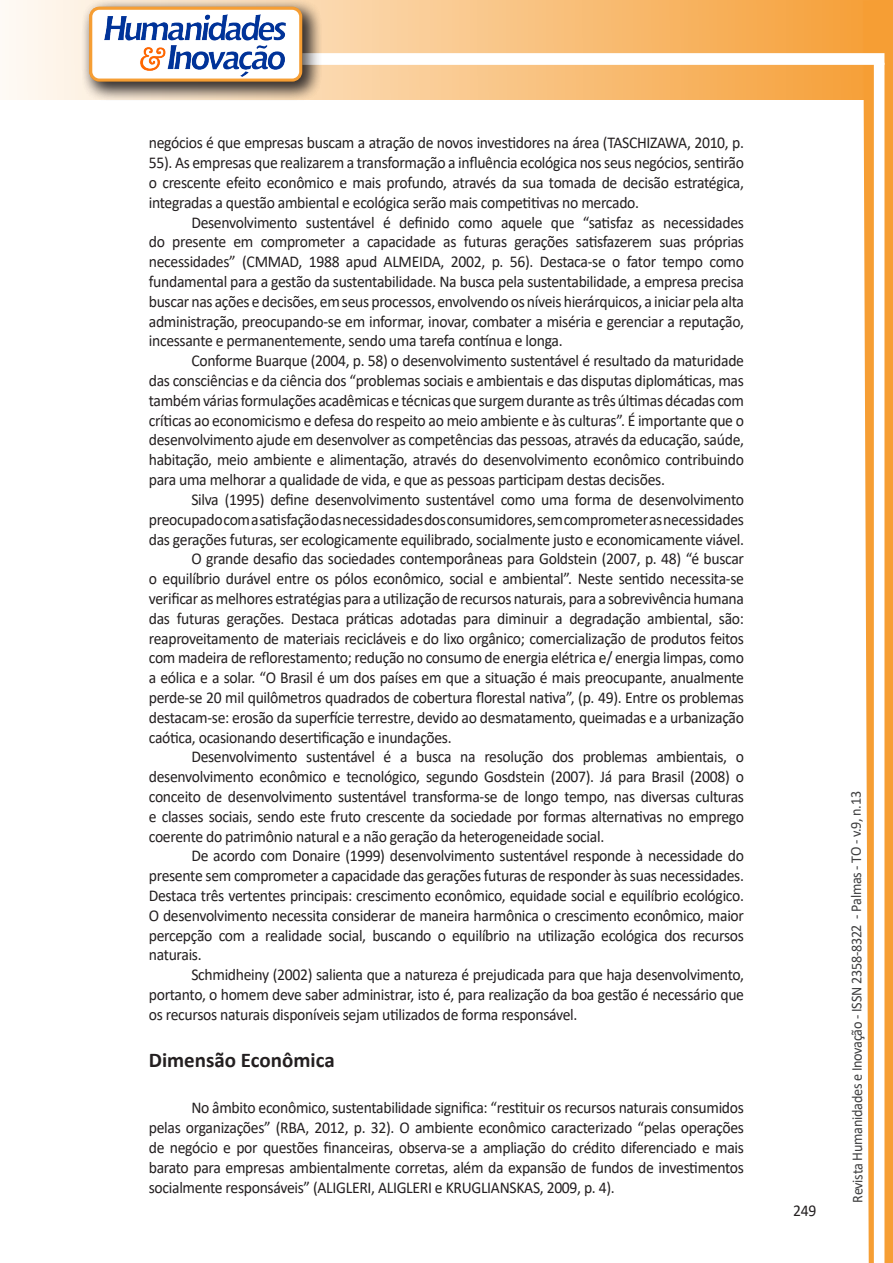
<style>
.page{position:relative;width:893px;height:1263px;background:#fff}
.page>*{position:absolute;margin:0;border:0;box-sizing:border-box;transform-origin:0 0}
.Titulo_2{font:700 21px "Calibri";color:#231f20}
.texto{font:16.5px/19.8px "Calibri";letter-spacing:-.02em;color:#231f20;text-align:justify;scale:.95 1}
.t1{font:15px "Calibri";letter-spacing:-.025em;color:#3e3e3f;scale:.95 1}
</style>
<div class="page">
<svg style="left:5px;top:0;width:858px;height:100px;background:#f9c484"></svg>
<div style="left:302px;top:53px;width:582px;height:12px;background:#fff;border:2px solid #fff"></div>
<svg style="left:863px;top:0;width:30px;height:1263px"></svg>
<div style="left:81px;top:0;width:241px;height:102px;background:#231f20;opacity:.75"></div>
<div style="left:91px;top:8px;width:210px;height:72px;background:#fff;border-radius:9px"></div>
<img style="left:104px;top:14px;width:181px;height:62px">
<div style="left:89px;top:7px;width:213px;height:75px;border:3px solid #f69e34;border-radius:9px"></div>
<p class="texto" style="left:149px;top:133px;width:628px">negócios é que empresas buscam a atração de novos investidores na área (TASCHIZAWA, 2010, p.<br>55). As empresas que realizarem a transformação a influência ecológica nos seus negócios, sentirão o crescente efeito econômico e mais profundo, através da sua tomada de decisão estratégica, integradas a questão ambiental e ecológica serão mais competitivas no mercado.</p>
<p class="texto" style="left:149px;top:212px;width:628px;text-indent:43px">Desenvolvimento sustentável é definido como aquele que “satisfaz as necessidades do presente em comprometer a capacidade as futuras gerações satisfazerem suas próprias necessidades” (CMMAD, 1988 apud ALMEIDA, 2002, p. 56). Destaca-se o fator tempo como fundamental para a gestão da sustentabilidade. Na busca pela sustentabilidade, a empresa precisa buscar nas ações e decisões, em seus processos, envolvendo os níveis hierárquicos, a iniciar pela alta administração, preocupando-se em informar, inovar, combater a miséria e gerenciar a reputação, incessante e permanentemente, sendo uma tarefa contínua e longa.</p>
<p class="texto" style="left:149px;top:350px;width:628px;text-indent:43px">Conforme Buarque (2004, p. 58) o desenvolvimento sustentável é resultado da maturidade das consciências e da ciência dos “problemas sociais e ambientais e das disputas diplomáticas, mas também várias formulações acadêmicas e técnicas que surgem durante as três últimas décadas com críticas ao economicismo e defesa do respeito ao meio ambiente e às culturas”. É importante que o desenvolvimento ajude em desenvolver as competências das pessoas, através da educação, saúde, habitação, meio ambiente e alimentação, através do desenvolvimento econômico contribuindo para uma melhorar a qualidade de vida, e que as pessoas participam destas decisões.</p>
<p class="texto" style="left:149px;top:489px;width:628px;text-indent:43px">Silva (1995) define desenvolvimento sustentável como uma forma de desenvolvimento preocupado com a satisfação das necessidades dos consumidores, sem comprometer as necessidades das gerações futuras, ser ecologicamente equilibrado, socialmente justo e economicamente viável.</p>
<p class="texto" style="left:149px;top:548px;width:628px;text-indent:43px">O grande desafio das sociedades contemporâneas para Goldstein (2007, p. 48) “é buscar o equilíbrio durável entre os pólos econômico, social e ambiental”. Neste sentido necessita-se verificar as melhores estratégias para a utilização de recursos naturais, para a sobrevivência humana das futuras gerações. Destaca práticas adotadas para diminuir a degradação ambiental, são: reaproveitamento de materiais recicláveis e do lixo orgânico; comercialização de produtos feitos com madeira de reflorestamento; redução no consumo de energia elétrica e/ energia limpas, como a eólica e a solar. “O Brasil é um dos países em que a situação é mais preocupante, anualmente perde-se 20 mil quilômetros quadrados de cobertura florestal nativa”, (p. 49). Entre os problemas destacam-se: erosão da superfície terrestre, devido ao desmatamento, queimadas e a urbanização caótica, ocasionando desertificação e inundações.</p>
<p class="texto" style="left:149px;top:746px;width:628px;text-indent:43px">Desenvolvimento sustentável é a busca na resolução dos problemas ambientais, o desenvolvimento econômico e tecnológico, segundo Gosdstein (2007). Já para Brasil (2008) o conceito de desenvolvimento sustentável transforma-se de longo tempo, nas diversas culturas e classes sociais, sendo este fruto crescente da sociedade por formas alternativas no emprego coerente do patrimônio natural e a não geração da heterogeneidade social.</p>
<p class="texto" style="left:149px;top:845px;width:628px;text-indent:43px">De acordo com Donaire (1999) desenvolvimento sustentável responde à necessidade do presente sem comprometer a capacidade das gerações futuras de responder às suas necessidades.<br>Destaca três vertentes principais: crescimento econômico, equidade social e equilíbrio ecológico.<br>O desenvolvimento necessita considerar de maneira harmônica o crescimento econômico, maior percepção com a realidade social, buscando o equilíbrio na utilização ecológica dos recursos naturais.</p>
<p class="texto" style="left:149px;top:964px;width:628px;text-indent:43px">Schmidheiny (2002) salienta que a natureza é prejudicada para que haja desenvolvimento, portanto, o homem deve saber administrar, isto é, para realização da boa gestão é necessário que os recursos naturais disponíveis sejam utilizados de forma responsável.</p>
<p class="Titulo_2" style="left:149px;top:1045px;width:187px">Dimensão Econômica</p>
<p class="texto" style="left:149px;top:1097px;width:628px;text-indent:43px">No âmbito econômico, sustentabilidade significa: “restituir os recursos naturais consumidos pelas organizações” (RBA, 2012, p. 32). O ambiente econômico caracterizado “pelas operações de negócio e por questões financeiras, observa-se a ampliação do crédito diferenciado e mais barato para empresas ambientalmente corretas, além da expansão de fundos de investimentos socialmente responsáveis” (ALIGLERI, ALIGLERI e KRUGLIANSKAS, 2009, p. 4).</p>
<p class="texto" style="left:793px;top:1200px;width:26px">249</p>
<p class="t1" style="left:846px;top:1203px;width:435px;rotate:-90deg">Revista Humanidades e Inovação - ISSN 2358-8322 - Palmas - TO - v.9, n.13</p>
</div>
